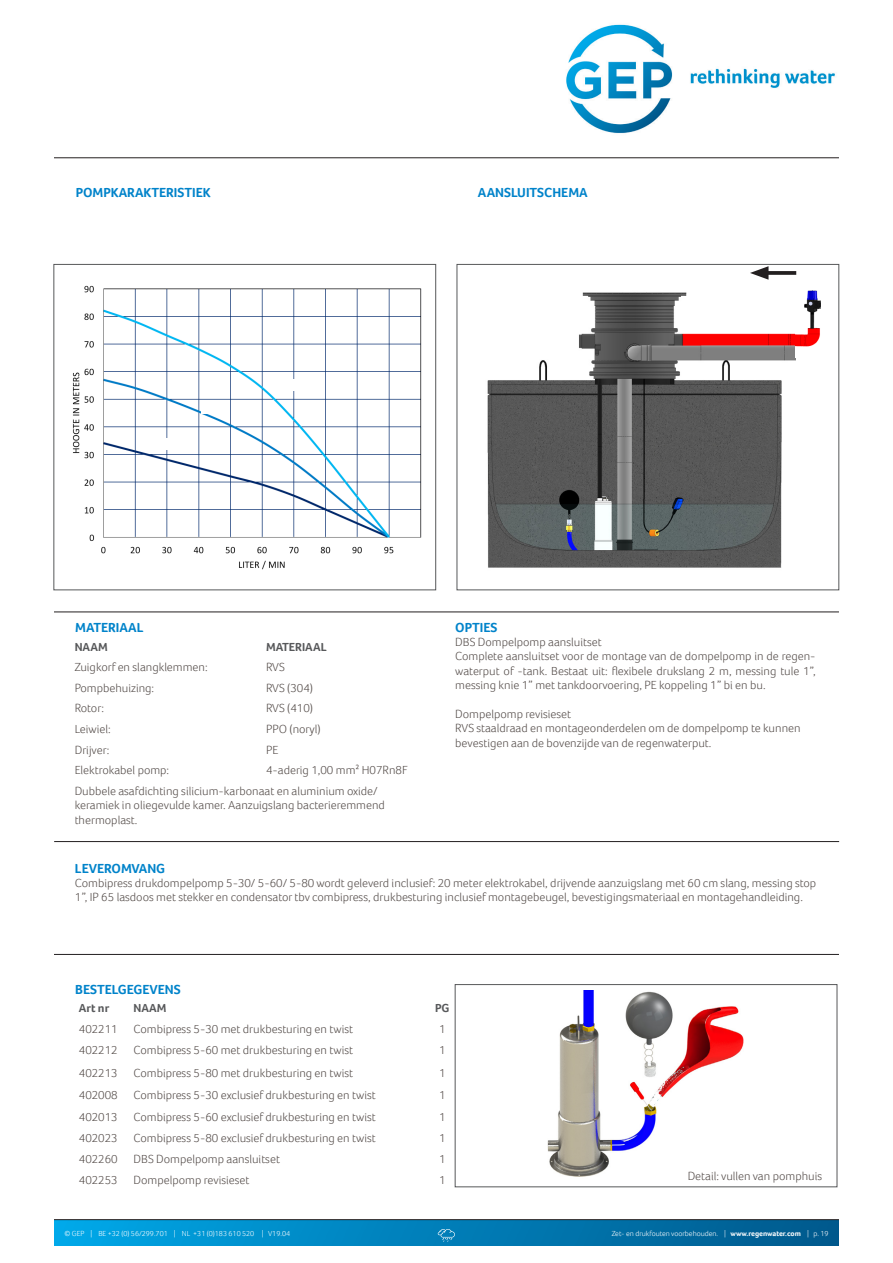
<style>
.page{position:relative;width:893px;height:1263px;background:#fff}
.page>*{position:absolute;margin:0;border:0;box-sizing:border-box;transform-origin:0 0}
.Brood{font:700 13.5px "Foco";color:#0083ca}
.Brood-2{font:300 12px/14.4px "Foco";color:#524a47}
.t1{font:700 12px "Foco";color:#57585a}
.t2{font:300 7.5px "Foco";color:#fff}
.s1{font-weight:700}
</style>
<div class="page">
<hr style="left:54px;top:158px;width:785px;height:1px;background:#231f20">
<img style="left:566px;top:24px;width:269px;height:110px">
<img style="left:54px;top:1221px;width:785px;height:24px">
<hr style="left:54px;top:1219px;width:785px;height:1px;background:#231f20">
<svg style="left:438px;top:1229px;width:17px;height:13px"></svg>
<div style="left:54px;top:264px;width:382px;height:326px;border:1px solid #57585a"></div>
<img style="left:72px;top:285px;width:350px;height:285px">
<hr style="left:54px;top:841px;width:785px;height:1px;background:#231f20">
<hr style="left:54px;top:954px;width:785px;height:1px;background:#231f20">
<div style="left:201px;top:403px;width:28px;height:11px;background:#fff"></div>
<div style="left:152px;top:438px;width:27px;height:11px;background:#fff"></div>
<div style="left:272px;top:379px;width:28px;height:11px;background:#fff"></div>
<div style="left:457px;top:264px;width:382px;height:326px;border:1px solid #57585a"></div>
<hr style="left:54px;top:612px;width:785px;height:1px;background:#231f20">
<img style="left:487px;top:269px;width:308px;height:299px">
<div style="left:455px;top:984px;width:382px;height:203px;border:1px solid #57585a"></div>
<img style="left:547px;top:990px;width:197px;height:187px">
<img style="left:795px;top:290px;width:26px;height:57px">
<svg style="left:768px;top:271px;width:28px;height:4px"></svg>
<svg style="left:750px;top:266px;width:18px;height:14px"></svg>
<p class="Brood" style="left:76px;top:183px;width:136px">POMPKARAKTERISTIEK</p>
<p class="Brood" style="left:478px;top:184px;width:111px">AANSLUITSCHEMA</p>
<p class="Brood" style="left:75px;top:618px;width:70px">MATERIAAL</p>
<p class="t1" style="left:75px;top:639px;width:35px">NAAM</p>
<p class="t1" style="left:266px;top:639px;width:62px">MATERIAAL</p>
<p class="Brood-2" style="left:75px;top:660px;width:135px">Zuigkorf en slangklemmen:</p>
<p class="Brood-2" style="left:266px;top:660px;width:20px">RVS</p>
<p class="Brood-2" style="left:75px;top:680px;width:81px">Pompbehuizing:</p>
<p class="Brood-2" style="left:266px;top:680px;width:49px">RVS (304)</p>
<p class="Brood-2" style="left:75px;top:701px;width:31px">Rotor:</p>
<p class="Brood-2" style="left:266px;top:701px;width:49px">RVS (410)</p>
<p class="Brood-2" style="left:75px;top:722px;width:38px">Leiwiel:</p>
<p class="Brood-2" style="left:266px;top:722px;width:56px">PPO (noryl)</p>
<p class="Brood-2" style="left:75px;top:742px;width:36px">Drijver:</p>
<p class="Brood-2" style="left:266px;top:742px;width:14px">PE</p>
<p class="Brood-2" style="left:75px;top:763px;width:96px">Elektrokabel pomp:</p>
<p class="Brood-2" style="left:266px;top:763px;width:143px">4-aderig 1,00 mm² H07Rn8F</p>
<p class="Brood-2" style="left:75px;top:783px;width:312px">Dubbele asafdichting silicium-karbonaat en aluminium oxide/ keramiek in oliegevulde kamer. Aanzuigslang bacterieremmend thermoplast.</p>
<p class="Brood" style="left:455px;top:618px;width:44px">OPTIES</p>
<p class="Brood-2" style="left:455px;top:634px;width:148px">DBS Dompelpomp aansluitset</p>
<p class="Brood-2" style="left:455px;top:649px;width:362px;text-align:justify">Complete aansluitset voor de montage van de dompelpomp in de regen&shy;waterput of -tank. Bestaat uit: flexibele drukslang 2 m, messing tule 1”, messing knie 1” met tankdoorvoering, PE koppeling 1” bi en bu.</p>
<p class="Brood-2" style="left:455px;top:706px;width:117px">Dompelpomp revisieset</p>
<p class="Brood-2" style="left:455px;top:721px;width:347px">RVS staaldraad en montageonderdelen om de dompelpomp te kunnen bevestigen aan de bovenzijde van de regenwaterput.</p>
<p class="Brood" style="left:75px;top:859px;width:92px">LEVEROMVANG</p>
<p class="Brood-2" style="left:75px;top:876px;width:743px">Combipress drukdompelpomp 5-30/ 5-60/ 5-80 wordt geleverd inclusief: 20 meter elektrokabel, drijvende aanzuigslang met 60 cm slang, messing stop<br>1”, IP 65 lasdoos met stekker en condensator tbv combipress, drukbesturing inclusief montagebeugel, bevestigingsmateriaal en montagehandleiding.</p>
<p class="Brood" style="left:75px;top:980px;width:107px">BESTELGEGEVENS</p>
<p class="t1" style="left:79px;top:1000px;width:32px">Art nr</p>
<p class="t1" style="left:134px;top:1000px;width:35px">NAAM</p>
<p class="t1" style="left:435px;top:1000px;width:16px">PG</p>
<p class="Brood-2" style="left:79px;top:1021px;width:40px">402211</p>
<p class="Brood-2" style="left:134px;top:1021px;width:221px">Combipress 5-30 met drukbesturing en twist</p>
<p class="Brood-2" style="left:439px;top:1021px;width:8px">1</p>
<p class="Brood-2" style="left:79px;top:1043px;width:40px">402212</p>
<p class="Brood-2" style="left:134px;top:1043px;width:221px">Combipress 5-60 met drukbesturing en twist</p>
<p class="Brood-2" style="left:439px;top:1043px;width:8px">1</p>
<p class="Brood-2" style="left:79px;top:1065px;width:40px">402213</p>
<p class="Brood-2" style="left:134px;top:1065px;width:221px">Combipress 5-80 met drukbesturing en twist</p>
<p class="Brood-2" style="left:439px;top:1065px;width:8px">1</p>
<p class="Brood-2" style="left:79px;top:1088px;width:40px">402008</p>
<p class="Brood-2" style="left:134px;top:1088px;width:244px">Combipress 5-30 exclusief drukbesturing en twist</p>
<p class="Brood-2" style="left:439px;top:1088px;width:8px">1</p>
<p class="Brood-2" style="left:79px;top:1109px;width:40px">402013</p>
<p class="Brood-2" style="left:134px;top:1109px;width:244px">Combipress 5-60 exclusief drukbesturing en twist</p>
<p class="Brood-2" style="left:439px;top:1109px;width:8px">1</p>
<p class="Brood-2" style="left:79px;top:1130px;width:40px">402023</p>
<p class="Brood-2" style="left:134px;top:1130px;width:244px">Combipress 5-80 exclusief drukbesturing en twist</p>
<p class="Brood-2" style="left:439px;top:1130px;width:8px">1</p>
<p class="Brood-2" style="left:79px;top:1152px;width:40px">402260</p>
<p class="Brood-2" style="left:134px;top:1152px;width:148px">DBS Dompelpomp aansluitset</p>
<p class="Brood-2" style="left:439px;top:1152px;width:8px">1</p>
<p class="Brood-2" style="left:79px;top:1173px;width:40px">402253</p>
<p class="Brood-2" style="left:134px;top:1173px;width:117px">Dompelpomp revisieset</p>
<p class="Brood-2" style="left:439px;top:1173px;width:8px">1</p>
<p class="Brood-2" style="left:688px;top:1169px;width:136px">Detail: vullen van pomphuis</p>
<p class="t2" style="left:64px;top:1229px;width:227px">© GEP | BE +32 (0) 56/299.701 | NL +31 (0)183 610 520 | V19.04</p>
<p class="t2" style="left:612px;top:1229px;width:218px">Zet- en drukfouten voorbehouden. | <span class="s1">www.regenwater.com</span> | p. 19</p>
</div>
